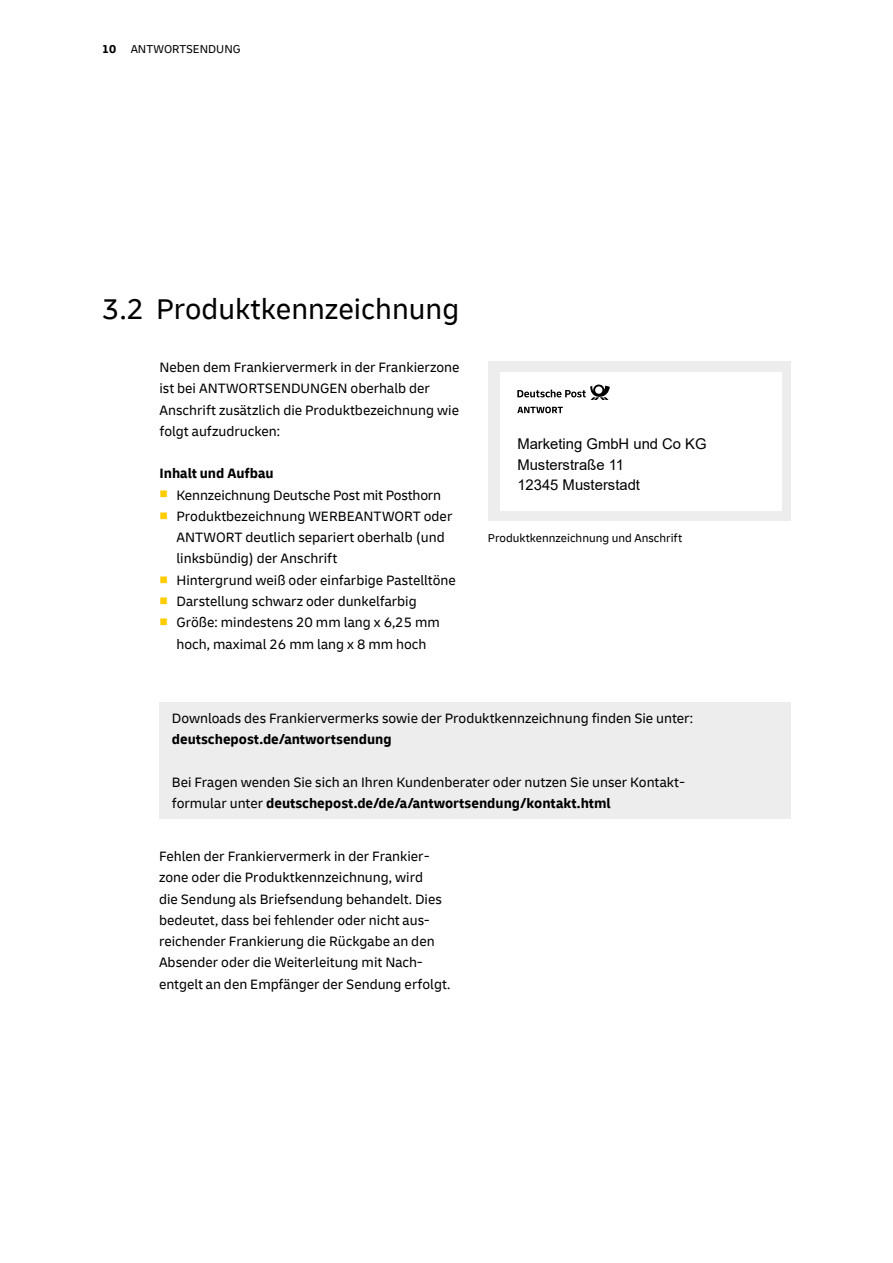
<style>
.page{position:relative;width:893px;height:1263px;background:#fff}
.page>*{position:absolute;margin:0;border:0;box-sizing:border-box;transform-origin:0 0}
._04_Zwischenheadline_20pt{font:30px "Delivery";color:#000}
._03_Copytext_9_5pt{font:14.85px/20.2px "Arial";color:#000}
._03_Copytext_9_5pt-2{font:14.25px/21.3px "Delivery";color:#000}
._03_Absatzheadline_9_5pt{font:14.25px/21.3px "Delivery";color:#000}
._03_Absatzheadline_9_5pt-2{font:700 14.25px "Delivery";color:#000}
._05_Bildunterschrift_8pt{font:12px "Delivery";color:#000}
.s1{font-weight:700}
.s2{color:#fc0}
</style>
<div class="page">
<div style="left:488px;top:361px;width:303px;height:160px;background:#ededed"></div>
<div style="left:500px;top:372px;width:281px;height:138px;background:#fff"></div>
<svg style="left:517px;top:407px;width:46px;height:6px"></svg>
<svg style="left:517px;top:385px;width:93px;height:15px"></svg>
<div style="left:159px;top:702px;width:631px;height:117px;background:#ededed"></div>
<p class="_05_Bildunterschrift_8pt" style="left:102px;top:42px;width:140px"><span class="s1">10</span> ANTWORTSENDUNG</p>
<p class="_04_Zwischenheadline_20pt" style="left:102px;top:291px;width:359px">3.2 Produktkennzeichnung</p>
<p class="_03_Absatzheadline_9_5pt" style="left:159px;top:357px;width:302px">Neben dem Frankiervermerk in der Frankierzone ist bei ANTWORTSENDUNGEN oberhalb der Anschrift zusätzlich die Produktbezeichnung wie folgt aufzudrucken:</p>
<p class="_03_Absatzheadline_9_5pt-2" style="left:159px;top:465px;width:116px">Inhalt und Aufbau</p>
<p class="_03_Copytext_9_5pt-2" style="left:159px;top:484px;width:283px"><span class="s2">■</span> Kennzeichnung Deutsche Post mit Posthorn</p>
<p class="_03_Copytext_9_5pt-2" style="left:176px;top:505px;width:277px;text-indent:-17px"><span class="s2">■</span> Produktbezeichnung WERBEANTWORT oder<br>ANTWORT deutlich separiert oberhalb (und linksbündig) der Anschrift</p>
<p class="_03_Copytext_9_5pt-2" style="left:159px;top:569px;width:298px"><span class="s2">■</span> Hintergrund weiß oder einfarbige Pastelltöne</p>
<p class="_03_Copytext_9_5pt-2" style="left:159px;top:590px;width:259px"><span class="s2">■</span> Darstellung schwarz oder dunkelfarbig</p>
<p class="_03_Copytext_9_5pt-2" style="left:159px;top:612px;width:282px;text-align:center"><span class="s2">■</span> Größe: mindestens 20 mm lang x 6,25 mm hoch, maximal 26 mm lang x 8 mm hoch</p>
<p class="_03_Copytext_9_5pt" style="left:517px;top:434px;width:191px">Marketing GmbH und Co KG<br>Musterstraße 11<br>12345 Musterstadt</p>
<p class="_05_Bildunterschrift_8pt" style="left:488px;top:531px;width:196px">Produktkennzeichnung und Anschrift</p>
<p class="_03_Copytext_9_5pt-2" style="left:172px;top:707px;width:523px">Downloads des Frankiervermerks sowie der Produktkennzeichnung finden Sie unter: <span class="s1">deutschepost.de/antwortsendung</span></p>
<p class="_03_Copytext_9_5pt-2" style="left:172px;top:771px;width:513px">Bei Fragen wenden Sie sich an Ihren Kundenberater oder nutzen Sie unser Kontakt&shy;formular unter <span class="s1">deutschepost.de/de/a/antwortsendung/kontakt.html</span></p>
<p class="_03_Copytext_9_5pt-2" style="left:159px;top:846px;width:293px">Fehlen der Frankiervermerk in der Frankier&shy;zone oder die Produktkennzeichnung, wird<br>die Sendung als Briefsendung behandelt. Dies bedeutet, dass bei fehlender oder nicht aus&shy;reichender Frankierung die Rückgabe an den Absender oder die Weiterleitung mit Nach&shy;entgelt an den Empfänger der Sendung erfolgt.</p>
</div>
